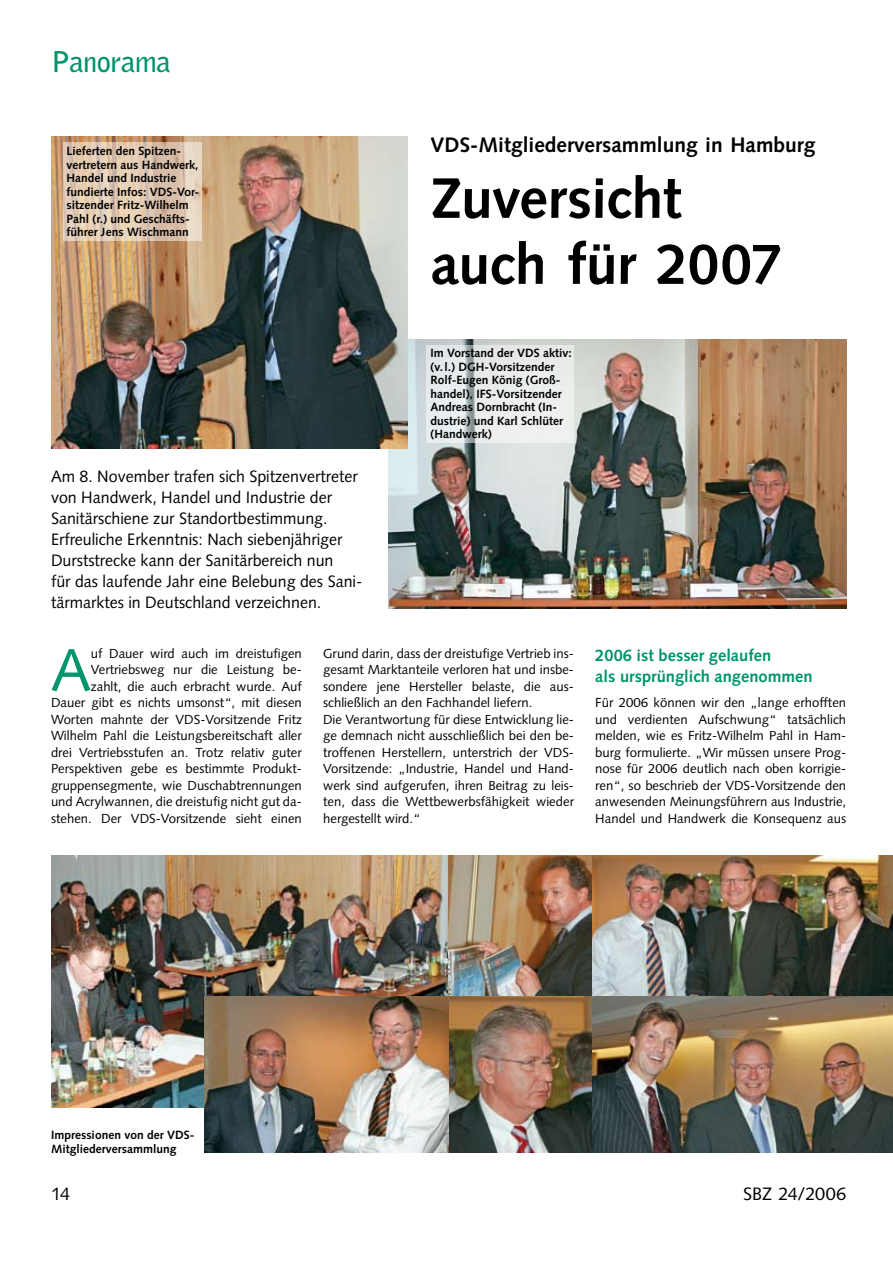
<style>
.page{position:relative;width:893px;height:1263px;background:#fff}
.page>*{position:absolute;margin:0;border:0;box-sizing:border-box;transform-origin:0 0}
.t1{font:59.85px "Syntax LT Std";color:#00946c}
.t2{font:700 57px/66px "Syntax LT Std";letter-spacing:-.01em;color:#000}
.t3{font:700 28.5px "Bell Gothic Std";letter-spacing:-.015em;color:#00946c}
.t4{font:700 21px "Syntax LT Std";color:#000}
.t5{font:18px "Syntax LT Std";letter-spacing:-.01em;color:#000}
.t6{font:16.5px/21px "Syntax LT Std";color:#000}
.t7{font:700 16.5px/21px "Syntax LT Std";color:#00946c}
.t8{font:13.2px/16.5px "Syntax LT Std";color:#000}
.t9{font:700 12px/13.5px "Syntax LT Std";color:#000}
</style>
<div class="page">
<img style="left:388px;top:339px;width:458px;height:269px">
<img style="left:51px;top:136px;width:356px;height:312px">
<svg style="left:63px;top:143px;width:139px;height:98px;background:#dfc9b2"></svg>
<svg style="left:427px;top:345px;width:147px;height:98px;background:#e4e8e7"></svg>
<img style="left:51px;top:856px;width:397px;height:252px">
<img style="left:592px;top:856px;width:301px;height:141px">
<img style="left:205px;top:997px;width:244px;height:155px">
<img style="left:448px;top:856px;width:144px;height:149px">
<img style="left:449px;top:997px;width:147px;height:156px">
<img style="left:592px;top:997px;width:301px;height:155px">
<h3 class="t3" style="left:51px;top:45px;width:121px">Panorama</h3>
<p class="t9" style="left:66px;top:144px;width:134px">Lieferten den Spitzen&shy;vertretern aus Handwerk,<br>Handel und Industrie fundierte Infos: VDS-Vor&shy;sitzender Fritz-Wilhelm<br>Pahl (r.) und Geschäfts&shy;führer Jens Wischmann</p>
<p class="t6" style="left:51px;top:466px;width:313px">Am 8. November trafen sich Spitzenvertreter von Handwerk, Handel und Industrie der Sanitärschiene zur Standortbestimmung.<br>Erfreuliche Erkenntnis: Nach siebenjähriger Durststrecke kann der Sanitärbereich nun<br>für das laufende Jahr eine Belebung des Sani&shy;tärmarktes in Deutschland verzeichnen.</p>
<h3 class="t4" style="left:431px;top:133px;width:387px">VDS-Mitgliederversammlung in Hamburg</h3>
<h2 class="t2" style="left:431px;top:166px;width:354px">Zuversicht auch für 2007</h2>
<p class="t9" style="left:430px;top:346px;width:143px">Im Vorstand der VDS aktiv: (v.l.) DGH-Vor-sitzender<br>Rolf-Eugen König (Groß&shy;handel), IFS-Vorsitzender<br>Andreas Dornbracht (In&shy;dustrie) und Karl Schlüter (Handwerk)</p>
<p class="t8" style="left:51px;top:645px;width:252px;text-align:right">uf Dauer wird auch im dreistufigen Vertriebsweg nur die Leistung be-<br>zahlt, die auch erbracht wurde. Auf<br>Dauer gibt es nichts umsonst“, mit diesen Worten mahnte der VDS-Vorsitzende Fritz Wilhelm Pahl die Leistungsbereitschaft aller drei Vertriebsstufen an. Trotz relativ guter Perspektiven gebe es bestimmte Produkt&shy;gruppensegmente, wie Duschabtrennungen und Acrylwannen, die dreistufig nicht gut da&shy;stehen. Der VDS-Vorsitzende sieht einen</p>
<p class="t8" style="left:323px;top:645px;width:252px">Grund darin, dass der dreistufige Vertrieb ins&shy;gesamt Marktanteile verloren hat und insbe&shy;sondere jene Hersteller belaste, die aus&shy;schließlich an den Fachhandel liefern.<br>Die Verantwortung für diese Entwicklung lie&shy;ge demnach nicht ausschließlich bei den be&shy;troffenen Herstellern, unterstrich der VDS-Vorsitzende: „Industrie, Handel und Hand&shy;werk sind aufgerufen, ihren Beitrag zu leis&shy;ten, dass die Wettbewerbsfähigkeit wieder hergestellt wird.“</p>
<p class="t7" style="left:595px;top:645px;width:219px">2006 ist besser gelaufen<br>als ursprünglich angenommen</p>
<h1 class="t1" style="left:51px;top:634px;width:41px">A</h1>
<p class="t8" style="left:595px;top:694px;width:252px">Für 2006 können wir den „lange erhofften und verdienten Aufschwung“ tatsächlich melden, wie es Fritz-Wilhelm Pahl in Ham&shy;burg formulierte. „Wir müssen unsere Prog&shy;nose für 2006 deutlich nach oben korrigie&shy;ren“, so beschrieb der VDS-Vorsitzende den anwesenden Meinungsführern aus Industrie, Handel und Handwerk die Konsequenz aus</p>
<p class="t9" style="left:51px;top:1128px;width:145px">Impressionen von der VDS-<br>Mitgliederversammlung</p>
<h3 class="t5" style="left:51px;top:1183px;width:21px">14</h3>
<h3 class="t5" style="left:743px;top:1183px;width:104px">SBZ 24/2006</h3>
</div>
